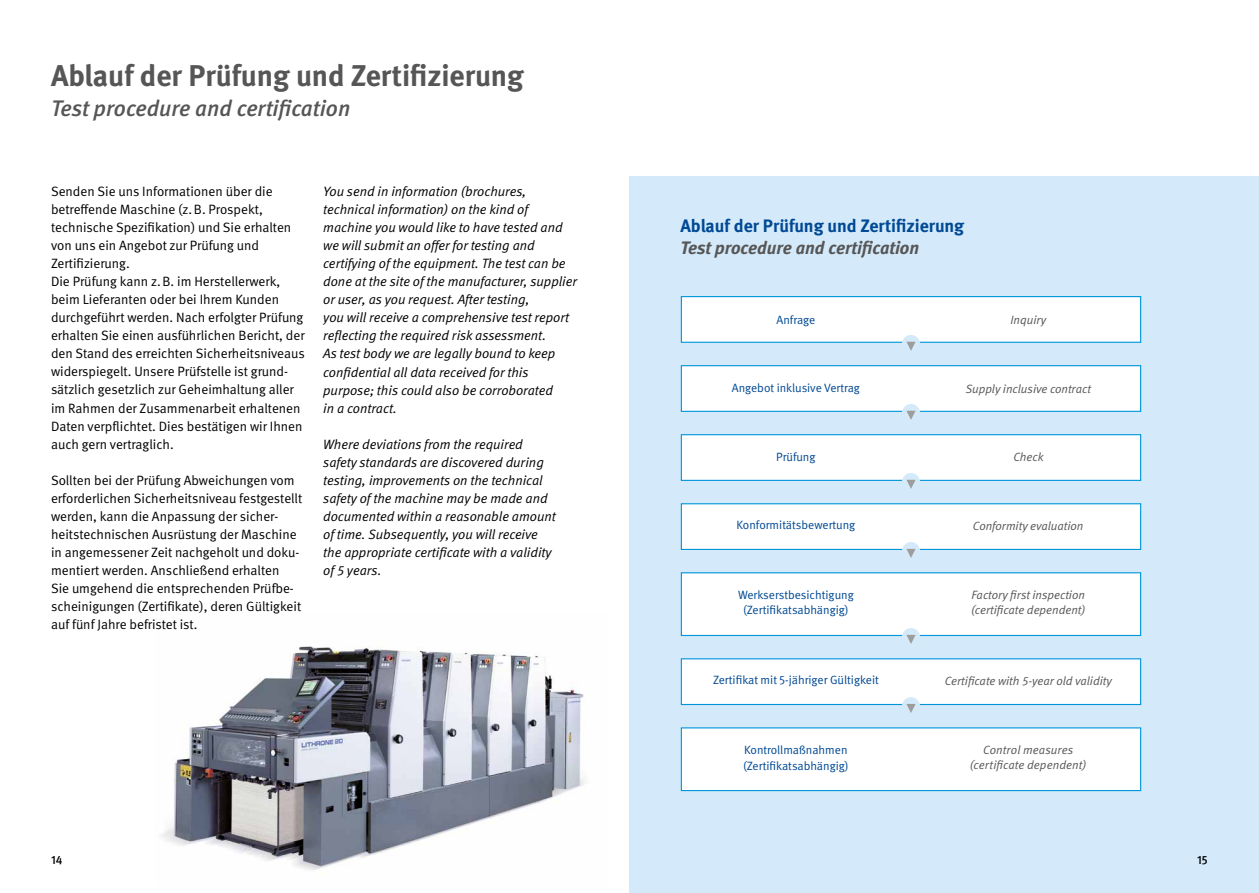
<style>
.page{position:relative;width:1259px;height:893px;background:#fff}
.page>*{position:absolute;margin:0;border:0;box-sizing:border-box;transform-origin:0 0}
.t1{font:700 30px "DGUV Meta";color:#575656}
.t2{font:italic 500 22.5px "DGUV Meta";color:#575656}
.t3{font:700 18px "DGUV Meta";color:#004994}
.t4{font:italic 700 18px "DGUV Meta";color:#575656}
.t5{font:13.5px/18.1px "DGUV Meta";color:#000}
.t6{font:italic 13.5px/18.1px "DGUV Meta";color:#000}
.t7{font:12px/15.8px "DGUV Meta";color:#004994}
.t8{font:italic 12px/15px "DGUV Meta";color:#575656;text-align:center}
.t9{font:500 12px "DGUV Meta";color:#000}
</style>
<div class="page">
<img style="left:161px;top:646px;width:424px;height:224px">
<div style="left:629px;top:177px;width:630px;height:716px;background:#d4eafa"></div>
<div style="left:681px;top:296px;width:460px;height:47px;background:#fff;border:1px solid #0095db"></div>
<div style="left:902px;top:335px;width:18px;height:18px;background:#d4eafa;border-radius:50%"></div>
<svg style="left:906px;top:342px;width:9px;height:9px"></svg>
<div style="left:681px;top:365px;width:460px;height:47px;background:#fff;border:1px solid #0095db"></div>
<div style="left:902px;top:404px;width:18px;height:18px;background:#d4eafa;border-radius:50%"></div>
<svg style="left:906px;top:411px;width:9px;height:9px"></svg>
<div style="left:681px;top:434px;width:460px;height:47px;background:#fff;border:1px solid #0095db"></div>
<div style="left:902px;top:473px;width:18px;height:18px;background:#d4eafa;border-radius:50%"></div>
<svg style="left:906px;top:480px;width:9px;height:9px"></svg>
<div style="left:681px;top:503px;width:460px;height:47px;background:#fff;border:1px solid #0095db"></div>
<div style="left:902px;top:542px;width:18px;height:18px;background:#d4eafa;border-radius:50%"></div>
<svg style="left:906px;top:549px;width:9px;height:9px"></svg>
<div style="left:681px;top:658px;width:460px;height:47px;background:#fff;border:1px solid #0095db"></div>
<div style="left:902px;top:697px;width:18px;height:18px;background:#d4eafa;border-radius:50%"></div>
<svg style="left:906px;top:704px;width:9px;height:9px"></svg>
<div style="left:681px;top:727px;width:460px;height:64px;background:#fff;border:1px solid #0095db"></div>
<div style="left:681px;top:572px;width:460px;height:64px;background:#fff;border:1px solid #0095db"></div>
<div style="left:902px;top:628px;width:18px;height:18px;background:#d4eafa;border-radius:50%"></div>
<svg style="left:906px;top:635px;width:9px;height:9px"></svg>
<h1 class="t1" style="left:51px;top:58px;width:474px">Ablauf der Prüfung und Zertifizierung</h1>
<h2 class="t2" style="left:51px;top:95px;width:301px">Test procedure and certification</h2>
<p class="t5" style="left:51px;top:182px;width:255px">Senden Sie uns Informationen über die betreffende Maschine (z.B. Prospekt, technische Spezifikation) und Sie erhalten von uns ein Angebot zur Prüfung und Zertifizierung.<br>Die Prüfung kann z.B. im Herstellerwerk, beim Lieferanten oder bei Ihrem Kunden durchgeführt werden. Nach erfolgter Prüfung erhalten Sie einen ausführlichen Bericht, der den Stand des erreichten Sicherheitsniveaus widerspiegelt. Unsere Prüfstelle ist grund&shy;sätzlich gesetzlich zur Geheimhaltung aller im Rahmen der Zusammenarbeit erhaltenen Daten verpflichtet. Dies bestätigen wir Ihnen auch gern vertraglich.</p>
<p class="t5" style="left:51px;top:471px;width:253px">Sollten bei der Prüfung Abweichungen vom erforderlichen Sicherheitsniveau festgestellt werden, kann die Anpassung der sicher&shy;heitstechnischen Ausrüstung der Maschine in angemessener Zeit nachgeholt und doku&shy;mentiert werden. Anschließend erhalten<br>Sie umgehend die entsprechenden Prüfbe&shy;scheinigungen (Zertifikate), deren Gültigkeit auf fünf Jahre befristet ist.</p>
<p class="t6" style="left:323px;top:182px;width:255px">You send in information (brochures, technical information) on the kind of machine you would like to have tested and we will submit an offer for testing and certifying of the equipment. The test can be done at the site of the manufacturer, supplier or user, as you request. After testing,<br>you will receive a comprehensive test report reflecting the required risk assessment.<br>As test body we are legally bound to keep confidential all data received for this purpose; this could also be corroborated<br>in a contract.</p>
<p class="t6" style="left:323px;top:435px;width:234px">Where deviations from the required safety standards are discovered during testing, improvements on the technical safety of the machine may be made and documented within a reasonable amount of time. Subsequently, you will receive the appropriate certificate with a validity of 5 years.</p>
<h3 class="t3" style="left:680px;top:215px;width:285px">Ablauf der Prüfung und Zertifizierung</h3>
<h3 class="t4" style="left:680px;top:237px;width:240px">Test procedure and certification</h3>
<p class="t7" style="left:776px;top:312px;width:40px">Anfrage</p>
<p class="t8" style="left:1010px;top:313px;width:37px">Inquiry</p>
<p class="t7" style="left:732px;top:380px;width:130px">Angebot inklusive Vertrag</p>
<p class="t8" style="left:965px;top:381px;width:127px">Supply inclusive contract</p>
<p class="t7" style="left:776px;top:449px;width:41px">Prüfung</p>
<p class="t8" style="left:1013px;top:450px;width:31px">Check</p>
<p class="t7" style="left:736px;top:517px;width:120px">Konformitätsbewertung</p>
<p class="t8" style="left:973px;top:518px;width:112px">Conformity evaluation</p>
<p class="t7" style="left:738px;top:587px;width:117px;text-align:center">Werkserstbesichtigung (Zertifikatsabhängig)</p>
<p class="t8" style="left:971px;top:588px;width:116px;text-align:left">Factory first inspection (certificate dependent)</p>
<p class="t7" style="left:713px;top:673px;width:167px">Zertifikat mit 5-jähriger Gültigkeit</p>
<p class="t8" style="left:944px;top:673px;width:169px">Certificate with 5-year old validity</p>
<p class="t7" style="left:743px;top:742px;width:107px">Kontrollmaßnahmen (Zertifikatsabhängig)</p>
<p class="t8" style="left:970px;top:743px;width:118px">Control measures (certificate dependent)</p>
<p class="t9" style="left:51px;top:853px;width:13px">14</p>
<p class="t9" style="left:1197px;top:853px;width:12px">15</p>
</div>
